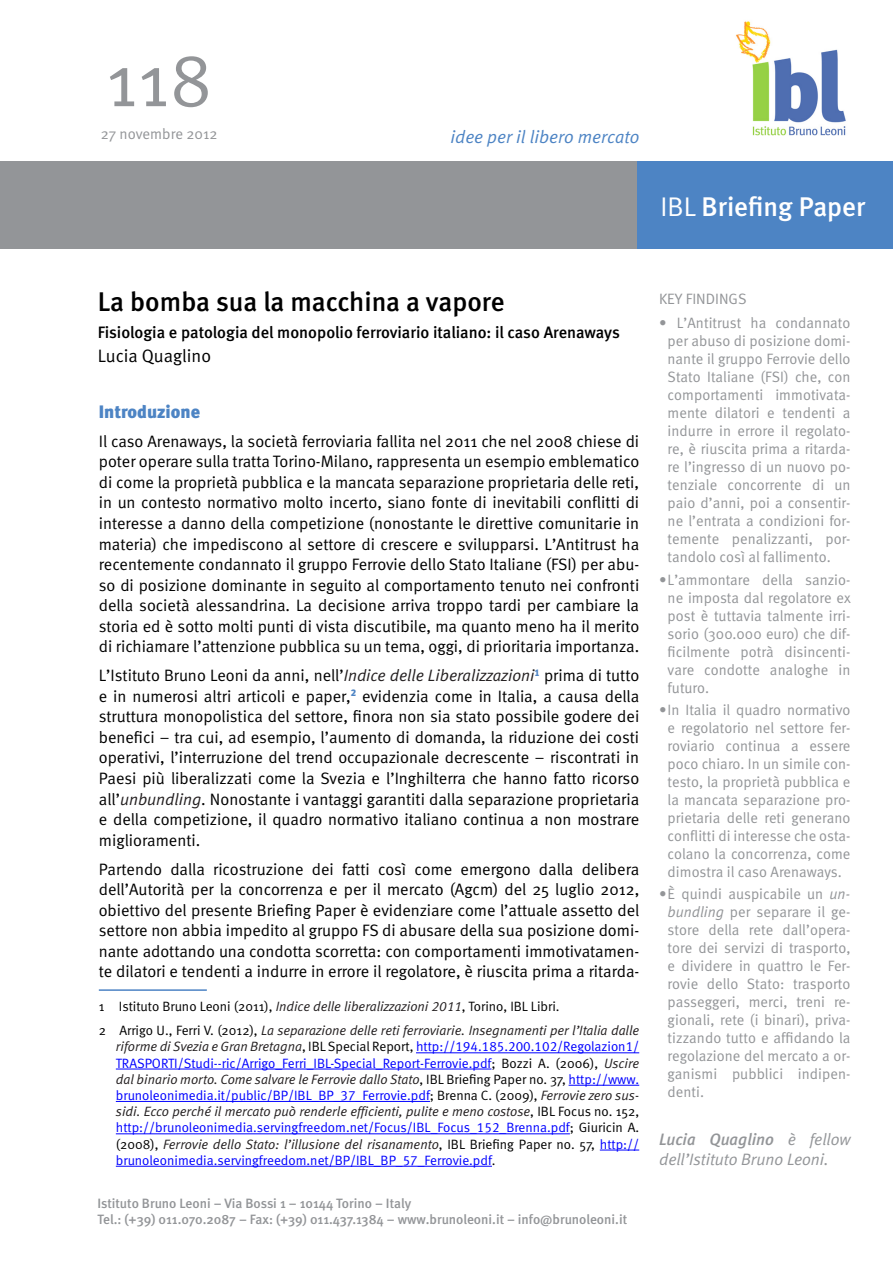
<style>
.page{position:relative;width:893px;height:1263px;background:#fff}
.page>*{position:absolute;margin:0;border:0;box-sizing:border-box;transform-origin:0 0}
.t1{font:75px "Meta Normal";color:#939598}
.t2{font:500 27px "Meta";color:#000}
.Square{font:500 27px "Meta";color:#fff}
.t3{font:italic 18px "Meta Normal";color:#4d84c4}
.Author{font:18px "Meta Normal LF";color:#000}
.Paragraph_1{font:900 18px "Meta";color:#4d84c4}
.Body{font:16.5px/20.5px "Meta Normal";color:#000;text-align:justify}
.Sub-title{font:500 16.5px "Meta";color:#000}
.Biography{font:italic 16.5px/19.8px "Meta Normal LF";color:#939598}
.Findings{font:15px/18px "Meta Normal";letter-spacing:.005em;color:#939598;text-align:justify}
.Body-2{font:15px "Meta Normal";color:#939598}
.Footnote{font:13.5px/16.2px "Meta Normal LF";color:#00f;text-align:justify}
.Body-3{font:500 13.5px "Meta";color:#939598}
.Footnote-2{font:13.5px "Meta Normal";color:#000}
.s1{font-family:"Meta Normal";font-weight:400}
.s2{font-family:"Meta Normal LF";font-style:italic}
.s3{font-family:"Meta Medium LF"}
.s4{font-family:"Meta Normal LF";font-style:italic;color:#231f20}
.s5{font-family:"Meta Normal";color:#000}
.s6{font-style:italic;color:#231f20}
</style>
<div class="page">
<div style="left:0;top:161px;width:714px;height:87px;background:#939598"></div>
<div style="left:638px;top:161px;width:255px;height:87px;background:#4d84c4"></div>
<img style="left:736px;top:21px;width:110px;height:115px">
<hr style="left:99px;top:989px;width:108px;height:2px;background:#4d84c4">
<hr style="left:416px;top:1052px;width:223px;height:1px;background:#00f">
<hr style="left:116px;top:1069px;width:375px;height:1px;background:#00f">
<hr style="left:569px;top:1085px;width:70px;height:1px;background:#00f">
<hr style="left:116px;top:1101px;width:314px;height:1px;background:#00f">
<hr style="left:116px;top:1133px;width:454px;height:1px;background:#00f">
<hr style="left:600px;top:1150px;width:39px;height:1px;background:#00f">
<hr style="left:116px;top:1166px;width:376px;height:1px;background:#00f">
<p class="t1" style="left:106px;top:37px;width:108px">118</p>
<p class="Findings" style="left:101px;top:125px;width:118px">27 novembre 2012</p>
<p class="t3" style="left:451px;top:127px;width:190px">idee per il libero mercato</p>
<p class="Square" style="left:660px;top:190px;width:206px"><span class="s1">IBL</span> Briefing Paper</p>
<p class="t2" style="left:98px;top:286px;width:408px">La bomba sua la macchina a vapore</p>
<p class="Body-2" style="left:659px;top:290px;width:89px">KEY FINDINGS</p>
<p class="Findings" style="left:668px;top:314px;width:184px;text-indent:-9px">• L’Antitrust ha condannato per abuso di posizione domi&shy;nante il gruppo Ferrovie dello Stato Italiane (FSI) che, con comportamenti immotivata&shy;mente dilatori e tendenti a indurre in errore il regolato&shy;re, è riuscita prima a ritarda&shy;re l’ingresso di un nuovo po&shy;tenziale concorrente di un paio d’anni, poi a consentir&shy;ne l’entrata a condizioni for&shy;temente penalizzanti, por&shy;tandolo così al fallimento.</p>
<p class="Findings" style="left:668px;top:570px;width:185px;text-indent:-9px">• L’ammontare della sanzio&shy;ne imposta dal regolatore ex post è tuttavia talmente irri&shy;sorio (300.000 euro) che dif&shy;ficilmente potrà disincenti&shy;vare condotte analoghe in futuro.</p>
<p class="Findings" style="left:659px;top:700px;width:193px;text-align:center">• In Italia il quadro normativo e regolatorio nel settore fer&shy;roviario continua a essere poco chiaro. In un simile con&shy;testo, la proprietà pubblica e la mancata separazione pro&shy;prietaria delle reti generano conflitti di interesse che osta&shy;colano la concorrenza, come dimostra il caso Arenaways.</p>
<p class="Findings" style="left:668px;top:885px;width:184px;text-indent:-9px">• È quindi auspicabile un <span class="s2">un&shy;bundling</span> per separare il ge&shy;store della rete dall’opera&shy;tore dei servizi di trasporto, e dividere in quattro le Fer&shy;rovie dello Stato: trasporto passeggeri, merci, treni re&shy;gionali, rete (i binari), priva&shy;tizzando tutto e affidando la regolazione del mercato a or&shy;ganismi pubblici indipen&shy;denti.</p>
<p class="Biography" style="left:659px;top:1129px;width:193px"><span class="s3">Lucia Quaglino</span> è fellow dell’Istituto Bruno Leoni.</p>
<p class="Sub-title" style="left:98px;top:323px;width:523px">Fisiologia e patologia del monopolio ferroviario italiano: il caso Arenaways</p>
<p class="Author" style="left:98px;top:345px;width:115px">Lucia Quaglino</p>
<p class="Paragraph_1" style="left:99px;top:401px;width:103px">Introduzione</p>
<p class="Body" style="left:99px;top:431px;width:542px">Il caso Arenaways, la società ferroviaria fallita nel 2011 che nel 2008 chiese di poter operare sulla tratta Torino-Milano, rappresenta un esempio emblematico di come la proprietà pubblica e la mancata separazione proprietaria delle reti, in un contesto normativo molto incerto, siano fonte di inevitabili conflitti di interesse a danno della competizione (nonostante le direttive comunitarie in materia) che impediscono al settore di crescere e svilupparsi. L’Antitrust ha recentemente condannato il gruppo Ferrovie dello Stato Italiane (FSI) per abu&shy;so di posizione dominante in seguito al comportamento tenuto nei confronti della società alessandrina. La decisione arriva troppo tardi per cambiare la storia ed è sotto molti punti di vista discutibile, ma quanto meno ha il merito di richiamare l’attenzione pubblica su un tema, oggi, di prioritaria importanza.</p>
<p class="Body" style="left:99px;top:665px;width:542px">L’Istituto Bruno Leoni da anni, nell’<span class="s4">Indice delle Liberalizzazioni</span><sup>1</sup> prima di tutto e in numerosi altri articoli e paper,<sup>2</sup> evidenzia come in Italia, a causa della struttura monopolistica del settore, finora non sia stato possibile godere dei benefici – tra cui, ad esempio, l’aumento di domanda, la riduzione dei costi operativi, l’interruzione del trend occupazionale decrescente – riscontrati in Paesi più liberalizzati come la Svezia e l’Inghilterra che hanno fatto ricorso all’<span class="s4">unbundling</span>. Nonostante i vantaggi garantiti dalla separazione proprietaria e della competizione, il quadro normativo italiano continua a non mostrare miglioramenti.</p>
<p class="Body" style="left:99px;top:858px;width:542px">Partendo dalla ricostruzione dei fatti così come emergono dalla delibera dell’Autorità per la concorrenza e per il mercato (Agcm) del 25 luglio 2012, obiettivo del presente Briefing Paper è evidenziare come l’attuale assetto del settore non abbia impedito al gruppo FS di abusare della sua posizione domi&shy;nante adottando una condotta scorretta: con comportamenti immotivatamen&shy;te dilatori e tendenti a indurre in errore il regolatore, è riuscita prima a ritarda-</p>
<p class="Footnote-2" style="left:99px;top:998px;width:462px">1 Istituto Bruno Leoni (2011), <span class="s4">Indice delle liberalizzazioni 2011</span>, Torino, IBL Libri.</p>
<p class="Footnote" style="left:116px;top:1022px;width:525px;text-indent:-17px"><span class="s5">2 Arrigo U., Ferri V. (2012),</span> <span class="s6">La separazione delle reti ferroviarie. Insegnamenti per l’Italia dalle riforme di Svezia e Gran Bretagna</span><span class="s5">, IBL Special Report,</span> http://194.185.200.102/Regolazion1/ TRASPORTI/Studi--ric/Arrigo_Ferri_IBL-Special_Report-Ferrovie.pdf<span class="s5">; Bozzi A. (2006),</span> <span class="s6">Uscire dal binario morto. Come salvare le Ferrovie dallo Stato</span><span class="s5">, IBL Briefing Paper no. 37,</span> http://www. brunoleonimedia.it/public/BP/IBL_BP_37_Ferrovie.pdf<span class="s5">; Brenna C. (2009),</span> <span class="s6">Ferrovie zero sus&shy;sidi. Ecco perché il mercato può renderle efficienti, pulite e meno costose</span><span class="s5">, IBL Focus no. 152, </span>http://brunoleonimedia.servingfreedom.net/Focus/IBL_Focus_152_Brenna.pdf<span class="s5">; Giuricin A. (2008),</span> <span class="s6">Ferrovie dello Stato: l’illusione del risanamento</span><span class="s5">, IBL Briefing Paper no. 57,</span> http:// brunoleonimedia.servingfreedom.net/BP/IBL_BP_57_Ferrovie.pdf<span class="s5">.</span></p>
<p class="Body-3" style="left:97px;top:1195px;width:315px">Istituto Bruno Leoni – Via Bossi 1 – 10144 Torino – Italy</p>
<p class="Body-3" style="left:97px;top:1212px;width:531px">Tel.: (+39) 011.070.2087 – Fax: (+39) 011.437.1384 – www.brunoleoni.it – info@brunoleoni.it</p>
</div>
